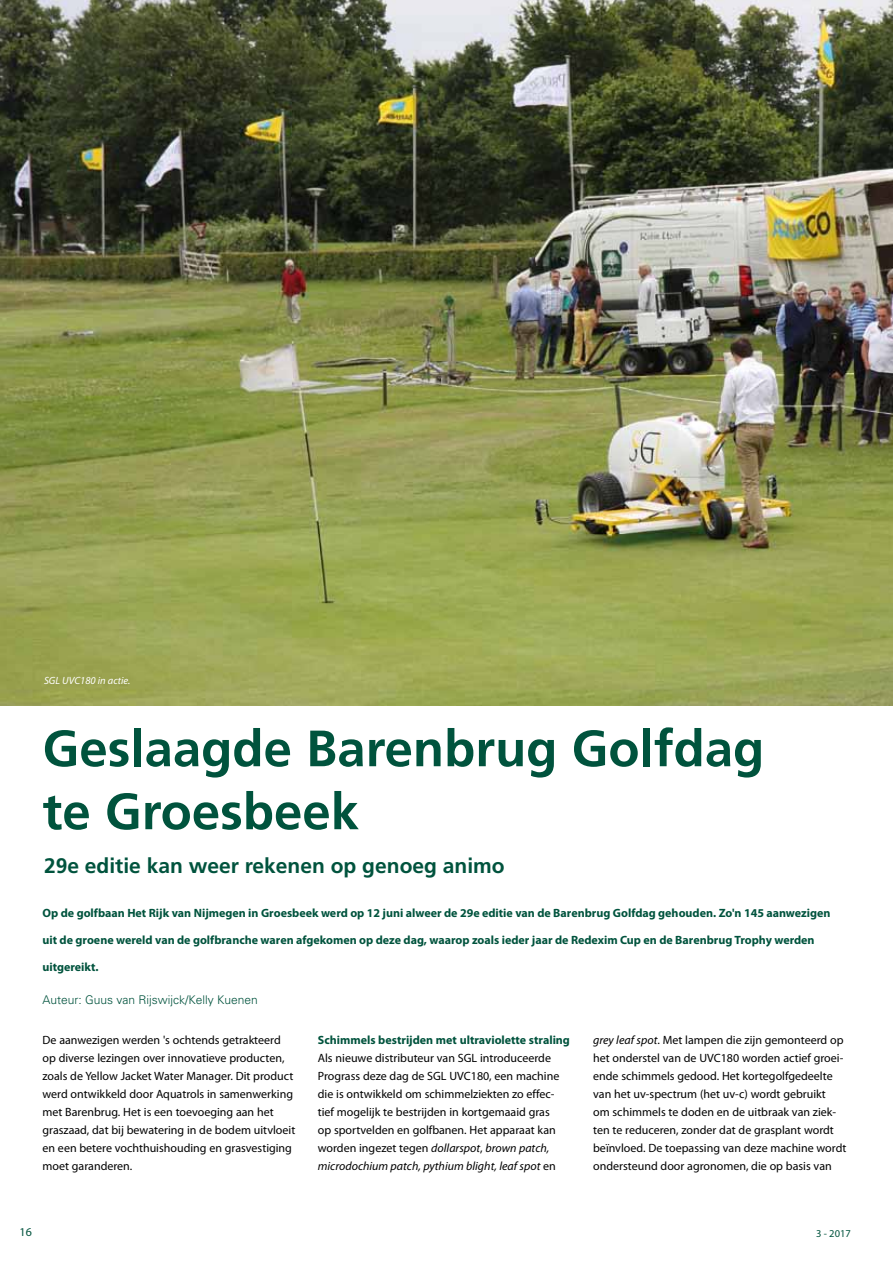
<style>
.page{position:relative;width:893px;height:1263px;background:#fff}
.page>*{position:absolute;margin:0;border:0;box-sizing:border-box;transform-origin:0 0}
.t1{font:700 51px/63px "Frutiger";color:#00533d}
.t2{font:700 21px "Frutiger";color:#00533d}
.t3{font:12px/18px "Myriad Pro";color:#000}
.t4{font:700 12px "Myriad Pro";color:#00533d}
.t5{font:300 12px "Univers";color:#00533d}
.t6{font:12px "Myriad Pro";color:#00533d}
.t7{font:italic 10.5px "Myriad Pro";color:#fff}
.t8{font:10.5px "Myriad Pro";color:#00533d}
.s1{font-style:italic}
</style>
<div class="page">
<img style="left:0;top:0;width:893px;height:706px">
<p class="t7" style="left:44px;top:674px;width:88px">SGL UVC180 in actie.</p>
<h1 class="t1" style="left:43px;top:716px;width:723px">Geslaagde Barenbrug Golfdag te Groesbeek</h1>
<h2 class="t2" style="left:44px;top:853px;width:462px">29e editie kan weer rekenen op genoeg animo</h2>
<p class="t4" style="left:43px;top:905px;width:789px">Op de golfbaan Het Rijk van Nijmegen in Groesbeek werd op 12 juni alweer de 29e editie van de Barenbrug Golfdag gehouden. Zo'n 145 aanwezigen</p>
<p class="t4" style="left:43px;top:932px;width:774px">uit de groene wereld van de golfbranche waren afgekomen op deze dag, waarop zoals ieder jaar de Redexim Cup en de Barenbrug Trophy werden</p>
<p class="t4" style="left:43px;top:959px;width:58px">uitgereikt.</p>
<p class="t5" style="left:43px;top:992px;width:217px">Auteur: Guus van Rijswijck/Kelly Kuenen</p>
<p class="t3" style="left:43px;top:1031px;width:254px">De aanwezigen werden 's ochtends getrakteerd op diverse lezingen over innovatieve producten, zoals de Yellow Jacket Water Manager. Dit product werd ontwikkeld door Aquatrols in samenwerking met Barenbrug. Het is een toevoeging aan het graszaad, dat bij bewatering in de bodem uitvloeit en een betere vochthuishouding en grasvestiging moet garanderen.</p>
<p class="t4" style="left:318px;top:1032px;width:254px">Schimmels bestrijden met ultraviolette straling</p>
<p class="t3" style="left:593px;top:1031px;width:255px"><span class="s1">grey leaf spot</span>. Met lampen die zijn gemonteerd op het onderstel van de UVC180 worden actief groei&shy;ende schimmels gedood. Het kortegolfgedeelte van het uv-spectrum (het uv-c) wordt gebruikt<br>om schimmels te doden en de uitbraak van ziek&shy;ten te reduceren, zonder dat de grasplant wordt beïnvloed. De toepassing van deze machine wordt ondersteund door agronomen, die op basis van</p>
<p class="t3" style="left:318px;top:1049px;width:243px">Als nieuwe distributeur van SGL introduceerde Prograss deze dag de SGL UVC180, een machine die is ontwikkeld om schimmelziekten zo effec&shy;tief mogelijk te bestrijden in kortgemaaid gras op sportvelden en golfbanen. Het apparaat kan worden ingezet tegen <span class="s1">dollarspot</span>, <span class="s1">brown patch, microdochium patch, pythium blight, leaf spot</span> en</p>
<p class="t6" style="left:20px;top:1224px;width:14px">16</p>
<p class="t8" style="left:816px;top:1227px;width:36px">3 - 2017</p>
</div>
